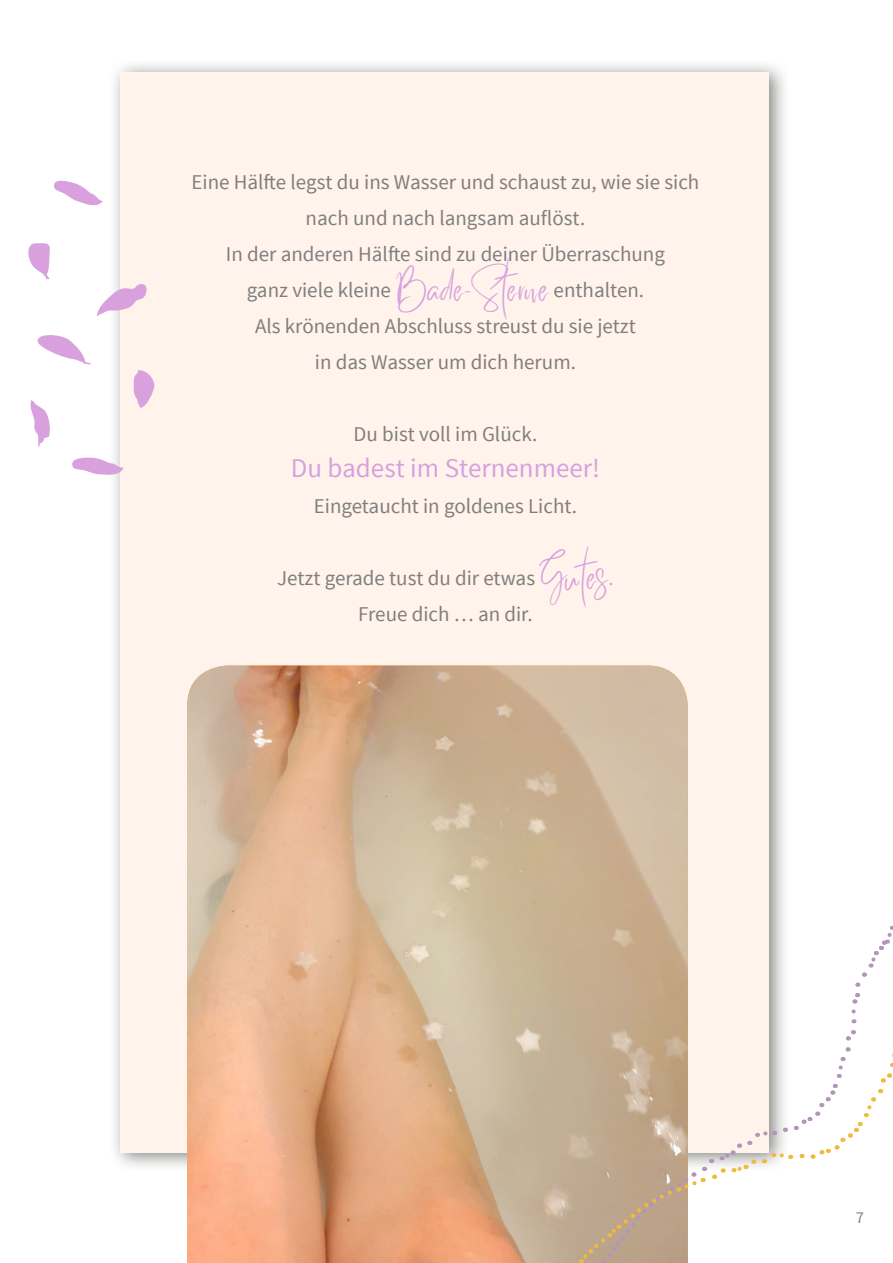
<style>
.page{position:relative;width:893px;height:1263px;background:#fff}
.page>*{position:absolute;margin:0;border:0;box-sizing:border-box;transform-origin:0 0}
.t1{font:30px "Better Saturday";color:#d8a1dd}
.t2{font:27px "Source Sans Pro";color:#d8a1dd}
.t3{font:21px "Source Sans Pro";color:#807f7e}
.t4{font:21px "Source Sans Pro";color:#e0b4e6}
.t5{font:21px "Source Sans Pro";color:#d8a1dd}
.t6{font:16.5px "Source Sans Pro";color:#807f7e}
</style>
<div class="page">
<div style="left:108px;top:59px;width:682px;height:1113px;background:#5a5957;opacity:.75"></div>
<div style="left:120px;top:72px;width:649px;height:1080px;background:#fff3ec"></div>
<svg style="left:37px;top:335px;width:54px;height:30px"></svg>
<svg style="left:97px;top:281px;width:50px;height:36px"></svg>
<svg style="left:133px;top:370px;width:22px;height:38px"></svg>
<svg style="left:72px;top:457px;width:52px;height:19px"></svg>
<svg style="left:30px;top:400px;width:20px;height:47px"></svg>
<svg style="left:28px;top:243px;width:22px;height:37px"></svg>
<svg style="left:54px;top:180px;width:49px;height:26px"></svg>
<img style="left:187px;top:665px;width:501px;height:598px">
<svg style="left:568px;top:911px;width:325px;height:352px"></svg>
<svg style="left:550px;top:1262px;width:12px;height:1px"></svg>
<p class="t3" style="left:191px;top:169px;width:509px">Eine Hälfte legst du ins Wasser und schaust zu, wie sie sich</p>
<p class="t3" style="left:306px;top:205px;width:281px">nach und nach langsam auflöst.</p>
<p class="t3" style="left:226px;top:241px;width:441px">In der anderen Hälfte sind zu deiner Überraschung</p>
<p class="t3" style="left:247px;top:277px;width:146px">ganz viele kleine</p>
<p class="t1" style="left:395px;top:284px;width:156px">Bade Sterne</p>
<p class="t4" style="left:464px;top:277px;width:8px">-</p>
<p class="t3" style="left:554px;top:277px;width:92px">enthalten.</p>
<p class="t3" style="left:255px;top:313px;width:382px">Als krönenden Abschluss streust du sie jetzt</p>
<p class="t3" style="left:315px;top:349px;width:263px">in das Wasser um dich herum.</p>
<p class="t3" style="left:354px;top:421px;width:185px">Du bist voll im Glück.</p>
<p class="t2" style="left:291px;top:451px;width:311px">Du badest im Sternenmeer!</p>
<p class="t3" style="left:314px;top:493px;width:265px">Eingetaucht in goldenes Licht.</p>
<p class="t1" style="left:539px;top:572px;width:71px">Gutes</p>
<p class="t3" style="left:277px;top:565px;width:259px">Jetzt gerade tust du dir etwas</p>
<p class="t5" style="left:608px;top:565px;width:7px">.</p>
<p class="t3" style="left:358px;top:601px;width:176px">Freue dich … an dir.</p>
<p class="t6" style="left:856px;top:1207px;width:10px">7</p>
</div>
